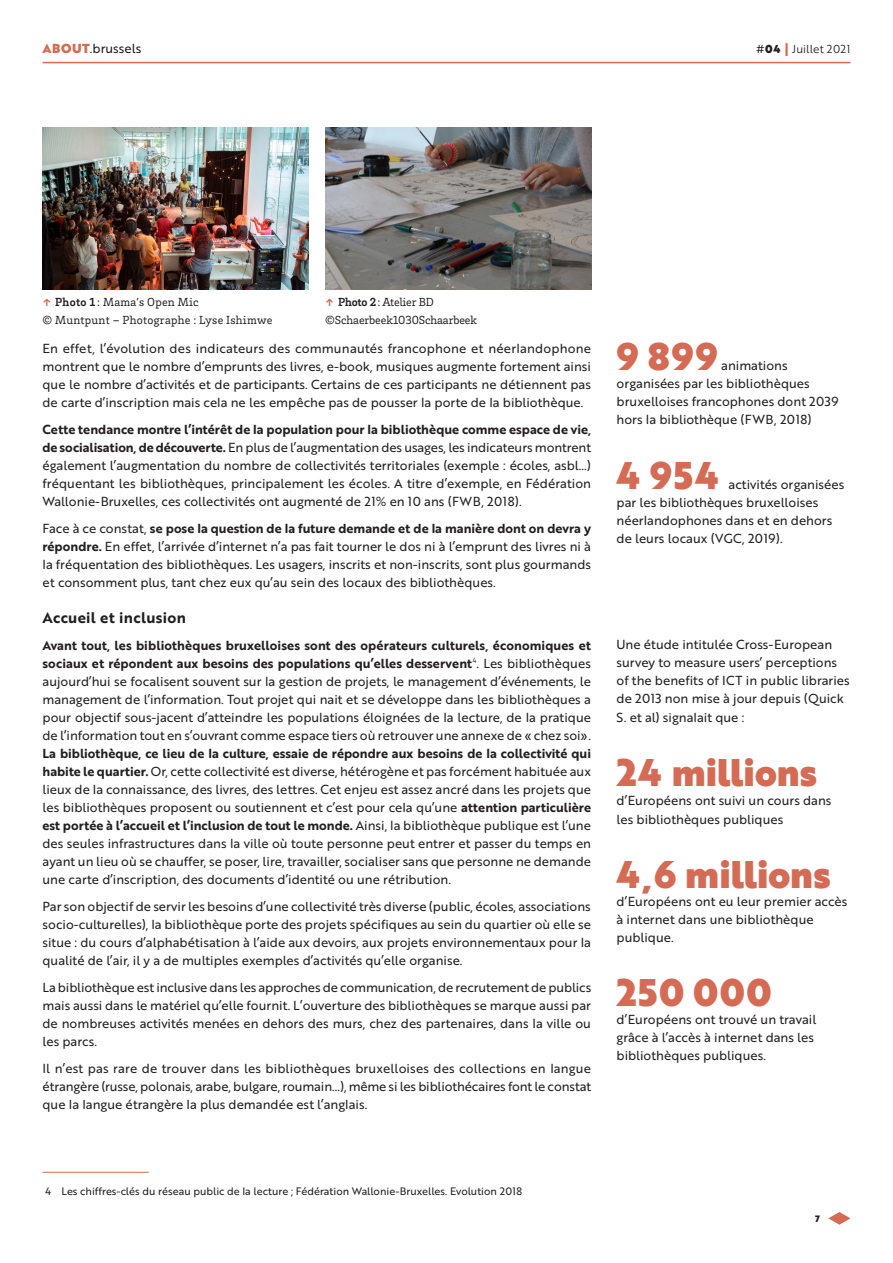
<style>
.page{position:relative;width:893px;height:1263px;background:#fff}
.page>*{position:absolute;margin:0;border:0;box-sizing:border-box;transform-origin:0 0}
._1-Body_Brother{font:37.5px "Brother 1816 Black";color:#d56b54}
._1-Body_Brother-2{font:15px "Brother 1816 Bold";letter-spacing:.02em;color:#231f20}
._1-Body_Brother-3{font:12.75px/18px "Brother 1816 Regular";color:#231f20;text-align:justify}
.Légende_Photos{font:12px "Brix Slab";letter-spacing:.01em;color:#231f20}
.Légende_Photos-2{font:12px "Brix Slab";letter-spacing:-.01em;color:#231f20}
.t1{font:11.25px "Brother 1816 Book";color:#231f20}
.Note{font:10.5px "Brother 1816 Regular";color:#231f20}
.t2{font:9px "Brother 1816 Black";color:#231f20}
.s1{font-family:"Brother 1816 Black";color:#d56b54}
.s2{font-family:"Brother 1816 Regular"}
.s3{font-family:"Brother 1816 Black"}
.s4{font-family:"Brother 1816 Bold";font-size:15px;color:#d56b54}
.s5{font-weight:900;color:#d56b54}
.s6{font-weight:700}
.s7{font-family:"Brother 1816 Bold"}
</style>
<div class="page">
<svg style="left:828px;top:1212px;width:22px;height:13px"></svg>
<hr style="left:43px;top:62px;width:807px;height:1px;background:#d56b54">
<img style="left:43px;top:128px;width:265px;height:161px">
<img style="left:325px;top:128px;width:266px;height:161px">
<hr style="left:43px;top:1172px;width:106px;height:1px;background:#d56b54">
<p class="_1-Body_Brother-3" style="left:43px;top:39px;width:100px"><span class="s1">ABOUT</span>.brussels</p>
<p class="t1" style="left:756px;top:41px;width:96px"><span class="s2">#</span><span class="s3">04</span> <span class="s4">|</span> Juillet 2021</p>
<p class="Légende_Photos" style="left:43px;top:295px;width:158px"><span class="s5">↑</span> <span class="s6">Photo 1</span> : Mama’s Open Mic</p>
<p class="Légende_Photos" style="left:43px;top:312px;width:231px">© Muntpunt – Photographe : Lyse Ishimwe</p>
<p class="Légende_Photos-2" style="left:325px;top:295px;width:110px"><span class="s5">↑</span> <span class="s6">Photo 2</span>: Atelier BD</p>
<p class="Légende_Photos-2" style="left:325px;top:312px;width:153px">©Schaerbeek1030Schaarbeek</p>
<p class="_1-Body_Brother-3" style="left:43px;top:338px;width:550px">En effet, l’évolution des indicateurs des communautés francophone et néerlandophone montrent que le nombre d’emprunts des livres, e-book, musiques augmente fortement ainsi que le nombre d’activités et de participants. Certains de ces participants ne détiennent pas de carte d’inscription mais cela ne les empêche pas de pousser la porte de la bibliothèque.</p>
<p class="_1-Body_Brother-3" style="left:43px;top:419px;width:550px"><span class="s7">Cette tendance montre l’intérêt de la population pour la bibliothèque comme espace de vie, de socialisation, de découverte.</span> En plus de l’augmentation des usages, les indicateurs montrent également l’augmentation du nombre de collectivités territoriales (exemple : écoles, asbl…) fréquentant les bibliothèques, principalement les écoles. A titre d’exemple, en Fédération Wallonie-Bruxelles, ces collectivités ont augmenté de 21% en 10 ans (FWB, 2018).</p>
<p class="_1-Body_Brother-3" style="left:43px;top:518px;width:550px">Face à ce constat, <span class="s7">se pose la question de la future demande et de la manière dont on devra y répondre.</span> En effet, l’arrivée d’internet n’a pas fait tourner le dos ni à l’emprunt des livres ni à la fréquentation des bibliothèques. Les usagers, inscrits et non-inscrits, sont plus gourmands et consomment plus, tant chez eux qu’au sein des locaux des bibliothèques.</p>
<p class="_1-Body_Brother-2" style="left:43px;top:606px;width:145px">Accueil et inclusion</p>
<p class="_1-Body_Brother-3" style="left:43px;top:635px;width:550px"><span class="s7">Avant tout, les bibliothèques bruxelloises sont des opérateurs culturels, économiques et sociaux et répondent aux besoins des populations qu’elles desservent</span><sup>4</sup>. Les bibliothèques aujourd’hui se focalisent souvent sur la gestion de projets, le management d’événements, le management de l’information. Tout projet qui nait et se développe dans les bibliothèques a pour objectif sous-jacent d’atteindre les populations éloignées de la lecture, de la pratique de l’information tout en s’ouvrant comme espace tiers où retrouver une annexe de « chez soi».<br><span class="s7">La bibliothèque, ce lieu de la culture, essaie de répondre aux besoins de la collectivité qui habite le quartier.</span> Or, cette collectivité est diverse, hétérogène et pas forcément habituée aux lieux de la connaissance, des livres, des lettres. Cet enjeu est assez ancré dans les projets que les bibliothèques proposent ou soutiennent et c’est pour cela qu’une <span class="s7">attention particulière est portée à l’accueil et l’inclusion de tout le monde.</span> Ainsi, la bibliothèque publique est l’une des seules infrastructures dans la ville où toute personne peut entrer et passer du temps en ayant un lieu où se chauffer, se poser, lire, travailler, socialiser sans que personne ne demande une carte d’inscription, des documents d’identité ou une rétribution.</p>
<p class="_1-Body_Brother-3" style="left:43px;top:896px;width:550px">Par son objectif de servir les besoins d’une collectivité très diverse (public, écoles, associations socio-culturelles), la bibliothèque porte des projets spécifiques au sein du quartier où elle se situe : du cours d’alphabétisation à l’aide aux devoirs, aux projets environnementaux pour la qualité de l’air, il y a de multiples exemples d’activités qu’elle organise.</p>
<p class="_1-Body_Brother-3" style="left:43px;top:977px;width:550px">La bibliothèque est inclusive dans les approches de communication, de recrutement de publics mais aussi dans le matériel qu’elle fournit. L’ouverture des bibliothèques se marque aussi par de nombreuses activités menées en dehors des murs, chez des partenaires, dans la ville ou les parcs.</p>
<p class="_1-Body_Brother-3" style="left:43px;top:1058px;width:550px">Il n’est pas rare de trouver dans les bibliothèques bruxelloises des collections en langue étrangère (russe, polonais, arabe, bulgare, roumain…), même si les bibliothécaires font le constat que la langue étrangère la plus demandée est l’anglais.</p>
<p class="_1-Body_Brother" style="left:617px;top:328px;width:103px">9 899</p>
<p class="_1-Body_Brother-3" style="left:617px;top:356px;width:223px;text-align:left;text-indent:105px">animations organisées par les bibliothèques bruxelloises francophones dont 2039 hors la bibliothèque (FWB, 2018)</p>
<p class="_1-Body_Brother" style="left:617px;top:446px;width:105px">4 954</p>
<p class="_1-Body_Brother-3" style="left:617px;top:475px;width:229px;text-align:left;text-indent:112px">activités organisées par les bibliothèques bruxelloises néerlandophones dans et en dehors de leurs locaux (VGC, 2019).</p>
<p class="_1-Body_Brother-3" style="left:617px;top:635px;width:235px;text-align:left">Une étude intitulée Cross-European survey to measure users’ perceptions of the benefits of ICT in public libraries de 2013 non mise à jour depuis (Quick S. et al) signalait que :</p>
<p class="_1-Body_Brother" style="left:617px;top:744px;width:202px">24 millions</p>
<p class="_1-Body_Brother-3" style="left:617px;top:790px;width:216px;line-height:18.8px">d’Européens ont suivi un cours dans les bibliothèques publiques</p>
<p class="_1-Body_Brother" style="left:617px;top:845px;width:216px">4,6 millions</p>
<p class="_1-Body_Brother-3" style="left:617px;top:892px;width:232px;text-align:left">d’Européens ont eu leur premier accès à internet dans une bibliothèque publique.</p>
<p class="_1-Body_Brother" style="left:617px;top:964px;width:157px">250 000</p>
<p class="_1-Body_Brother-3" style="left:617px;top:1010px;width:201px;text-align:left">d’Européens ont trouvé un travail grâce à l’accès à internet dans les bibliothèques publiques.</p>
<p class="Note" style="left:45px;top:1183px;width:479px">4 Les chiffres-clés du réseau public de la lecture ; Fédération Wallonie-Bruxelles. Evolution 2018</p>
<p class="t2" style="left:815px;top:1211px;width:6px">7</p>
</div>
